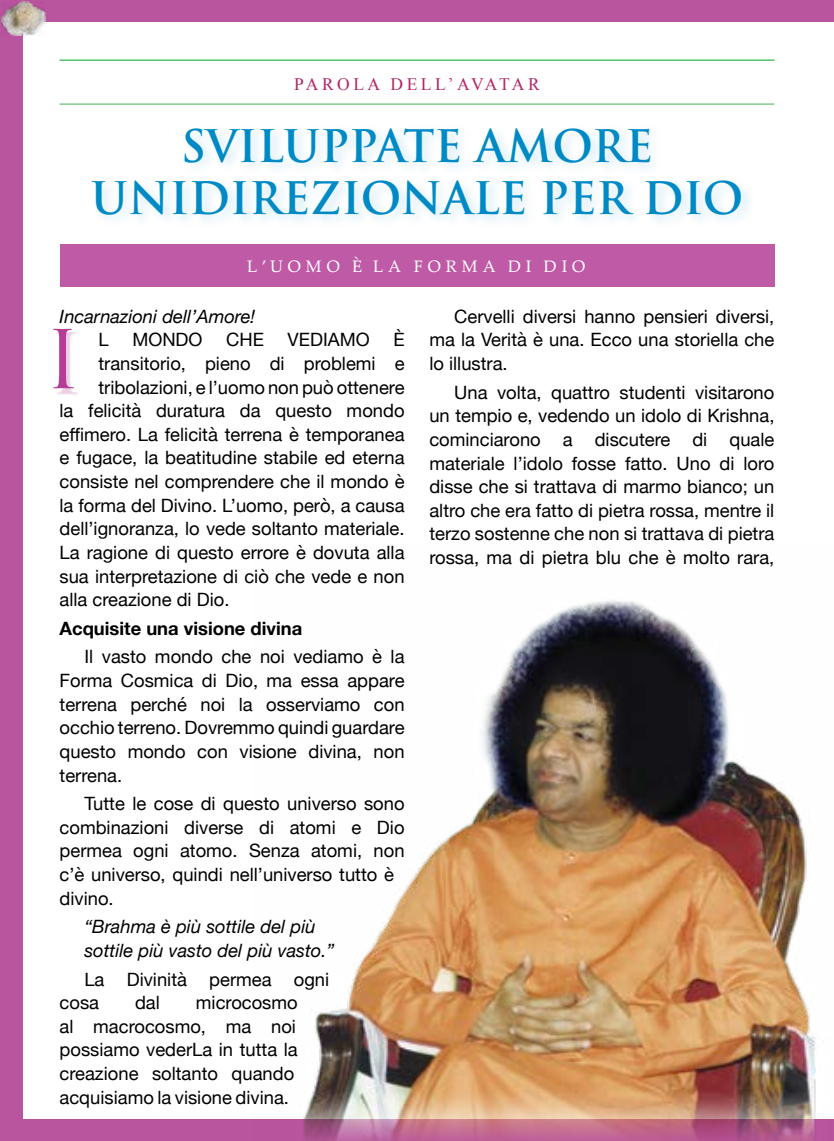
<style>
.page{position:relative;width:834px;height:1141px;background:#fff}
.page>*{position:absolute;margin:0;border:0;box-sizing:border-box;transform-origin:0 0}
.t1{font:78.75px "Trajan Pro";color:#b43e97}
.t2{font:700 43.75px/52.5px "Trajan Pro";color:#008ac5;text-align:center}
.t3{font:18.38px/23.6px "Helvetica Neue";color:#000;text-align:justify}
.t4{font:italic 18.38px/23.6px "Helvetica Neue";color:#000}
.t5{font:700 18.38px "Helvetica Neue";color:#000}
.t6{font:17.5px "Times New Roman";letter-spacing:.2em;color:#b52565}
.t7{font:16.62px "Palatino Linotype";letter-spacing:.3em;color:#fff}
</style>
<div class="page">
<div style="left:0;top:0;width:833px;height:1141px;background:#b9549f"></div>
<div style="left:23px;top:22px;width:810px;height:1097px;background:#fff"></div>
<img style="left:2px;top:2px;width:44px;height:33px">
<div style="left:60px;top:245px;width:714px;height:42px;background:#bf5ba6"></div>
<hr style="left:60px;top:60px;width:714px;height:1px;background:#3eb657">
<hr style="left:60px;top:104px;width:714px;height:1px;background:#3eb657">
<div style="left:56px;top:331px;width:23px;height:64px;background:#b43e97;opacity:.25"></div>
<div style="left:89px;top:123px;width:667px;height:107px;background:#008ac5;opacity:.17"></div>
<img style="left:303px;top:600px;width:513px;height:541px">
<p class="t6" style="left:294px;top:72px;width:247px">PAROLA DELL’AVATAR</p>
<h2 class="t2" style="left:91px;top:120px;width:654px">SVILUPPATE AMORE<br>UNIDIREZIONALE PER DIO</h2>
<p class="t7" style="left:247px;top:254px;width:340px">L’UOMO È LA FORMA DI DIO</p>
<p class="t4" style="left:60px;top:305px;width:197px">Incarnazioni dell’Amore!</p>
<p class="t3" style="left:98px;top:329px;width:12px">L</p>
<p class="t3" style="left:132px;top:329px;width:72px">MONDO</p>
<p class="t3" style="left:226px;top:329px;width:39px">CHE</p>
<p class="t3" style="left:287px;top:329px;width:84px">VEDIAMO</p>
<p class="t3" style="left:393px;top:329px;width:13px">È</p>
<p class="t3" style="left:98px;top:353px;width:307px">transitorio, pieno di problemi e</p>
<p class="t3" style="left:98px;top:376px;width:307px">tribolazioni, e l’uomo non può ottenere</p>
<p class="t3" style="left:60px;top:400px;width:346px">la felicità duratura da questo mondo</p>
<p class="t3" style="left:60px;top:424px;width:346px">effimero. La felicità terrena è temporanea</p>
<p class="t3" style="left:60px;top:447px;width:346px">e fugace, la beatitudine stabile ed eterna</p>
<p class="t3" style="left:60px;top:471px;width:346px">consiste nel comprendere che il mondo è</p>
<p class="t3" style="left:60px;top:494px;width:346px">la forma del Divino. L’uomo, però, a causa</p>
<p class="t3" style="left:60px;top:518px;width:346px">dell’ignoranza, lo vede soltanto materiale.</p>
<p class="t3" style="left:60px;top:542px;width:346px">La ragione di questo errore è dovuta alla</p>
<p class="t3" style="left:60px;top:565px;width:346px">sua interpretazione di ciò che vede e non</p>
<p class="t3" style="left:60px;top:589px;width:171px">alla creazione di Dio.</p>
<p class="t5" style="left:60px;top:614px;width:244px">Acquisite una visione divina</p>
<p class="t3" style="left:60px;top:646px;width:346px;text-indent:25px">Il vasto mondo che noi vediamo è la Forma Cosmica di Dio, ma essa appare terrena perché noi la osserviamo con occhio terreno. Dovremmo quindi guardare questo mondo con visione divina, non terrena.</p>
<p class="t3" style="left:60px;top:793px;width:346px;text-align:left;text-indent:25px">Tutte le cose di questo universo sono combinazioni diverse di atomi e Dio permea ogni atomo. Senza atomi, non c’è universo, quindi nell’universo tutto è divino.</p>
<p class="t4" style="left:84px;top:916px;width:251px">“Brahma è più sottile del più sottile più vasto del più vasto.”</p>
<p class="t3" style="left:60px;top:968px;width:271px;text-indent:25px">La Divinità permea ogni cosa</p>
<p class="t3" style="left:429px;top:305px;width:346px;text-indent:25px">Cervelli diversi hanno pensieri diversi, ma la Verità è una. Ecco una storiella che lo illustra.</p>
<p class="t3" style="left:429px;top:381px;width:346px;text-indent:25px">Una volta, quattro studenti visitarono un tempio e, vedendo un idolo di Krishna, cominciarono a discutere di quale materiale l’idolo fosse fatto. Uno di loro disse che si trattava di marmo bianco; un altro che era fatto di pietra rossa, mentre il terzo sostenne che non si trattava di pietra rossa, ma di pietra blu che è molto rara,</p>
<h1 class="t1" style="left:45px;top:309px;width:37px">I</h1>
<p class="t3" style="left:60px;top:992px;width:240px;text-align:left;text-indent:136px">microcosmo al macrocosmo, ma noi possiamo vederLa in tutta la creazione soltanto quando acquisiamo la visione divina.</p>
<p class="t3" style="left:135px;top:992px;width:26px">dal</p>
</div>
